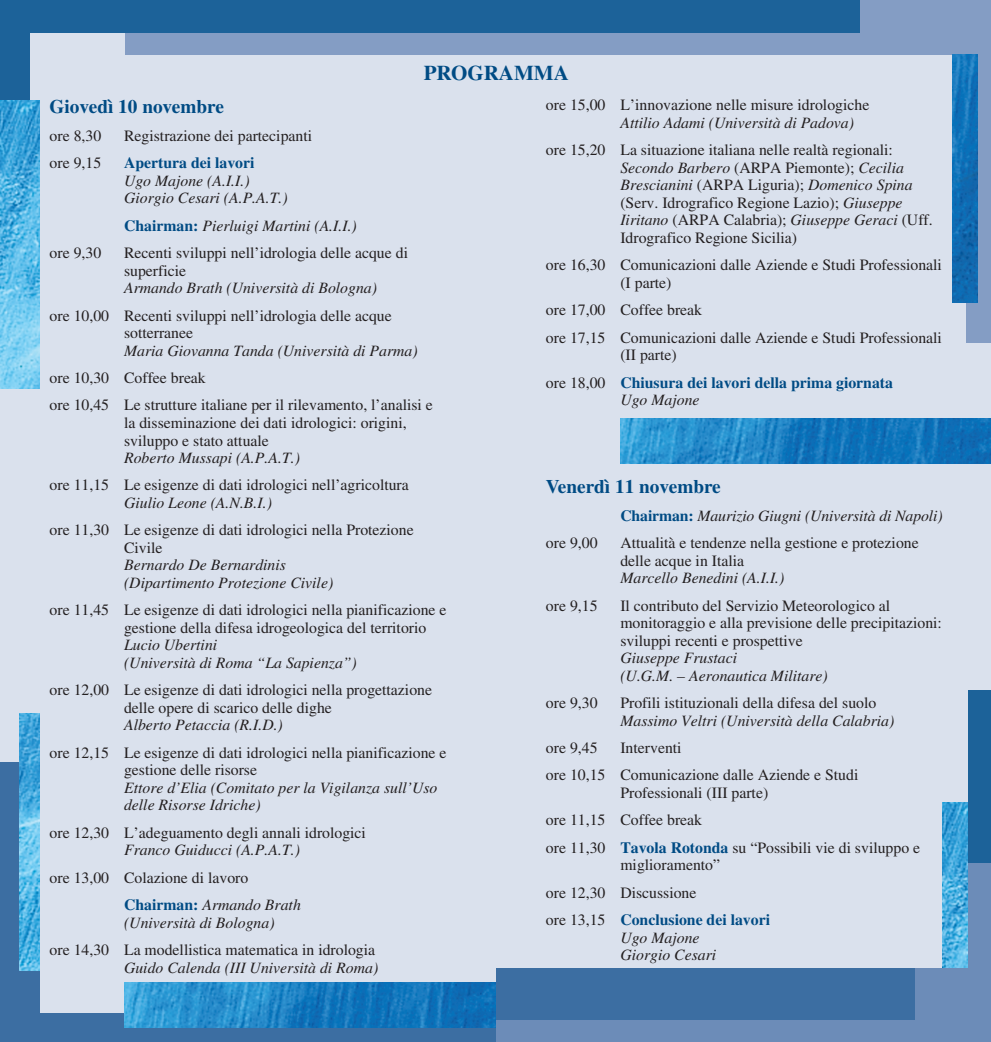
<style>
.page{position:relative;width:991px;height:1042px;background:#fff}
.page>*{position:absolute;margin:0;border:0;box-sizing:border-box;transform-origin:0 0}
.t1{font:700 21px "Times";color:#004b84}
.t2{font:700 19.25px "Times";color:#004b84}
.t3{font:15.75px/17.5px "Times";color:#231f20}
.t4{font:italic 15.75px/17.5px "Times";color:#231f20}
.t5{font:700 15.75px/27.5px "Times";color:#004b84}
.s1{font-weight:700;font-style:normal;color:#004b84}
.s2{font-weight:700;color:#004b84}
.s3{font-style:italic}
.s4{font-weight:400;color:#231f20}
</style>
<div class="page">
<div style="left:0;top:0;width:990px;height:1041px;background:#dae1ed"></div>
<div style="left:0;top:762px;width:40px;height:279px;background:#3c6ea2"></div>
<img style="left:20px;top:713px;width:20px;height:257px">
<img style="left:943px;top:802px;width:24px;height:165px">
<div style="left:966px;top:0;width:24px;height:342px;background:#849dc4"></div>
<div style="left:0;top:1012px;width:496px;height:29px;background:#3c6ea2"></div>
<img style="left:124px;top:982px;width:372px;height:45px">
<div style="left:125px;top:0;width:865px;height:55px;background:#849dc4"></div>
<div style="left:0;top:0;width:859px;height:33px;background:#1c6299"></div>
<div style="left:0;top:0;width:30px;height:322px;background:#1c6299"></div>
<img style="left:0;top:100px;width:40px;height:288px">
<img style="left:620px;top:419px;width:370px;height:44px">
<img style="left:952px;top:55px;width:25px;height:248px">
<div style="left:967px;top:690px;width:23px;height:351px;background:#1c6299"></div>
<div style="left:967px;top:863px;width:23px;height:178px;background:#6c8cb8"></div>
<div style="left:496px;top:967px;width:494px;height:74px;background:#6c8cb8"></div>
<div style="left:496px;top:967px;width:418px;height:52px;background:#3c6ea2"></div>
<h1 class="t1" style="left:423px;top:65px;width:147px">PROGRAMMA</h1>
<p class="t2" style="left:50px;top:99px;width:176px">Giovedì 10 novembre</p>
<p class="t3" style="left:50px;top:128px;width:53px">ore 8,30</p>
<p class="t3" style="left:124px;top:128px;width:190px">Registrazione dei partecipanti</p>
<p class="t3" style="left:50px;top:156px;width:53px">ore 9,15</p>
<p class="t5" style="left:124px;top:150px;width:132px">Apertura dei lavori</p>
<p class="t4" style="left:124px;top:173px;width:165px">Ugo Majone (A.I.I.)<br>Giorgio Cesari (A.P.A.T.)</p>
<p class="t4" style="left:124px;top:218px;width:234px"><span class="s1">Chairman:</span> Pierluigi Martini (A.I.I.)</p>
<p class="t3" style="left:50px;top:245px;width:53px">ore 9,30</p>
<p class="t3" style="left:124px;top:245px;width:285px">Recenti sviluppi nell’idrologia delle acque di superficie</p>
<p class="t4" style="left:124px;top:280px;width:254px">Armando Brath (Università di Bologna)</p>
<p class="t3" style="left:124px;top:308px;width:269px;text-indent:-74px">ore 10,00 Recenti sviluppi nell’idrologia delle acque sotterranee</p>
<p class="t4" style="left:124px;top:343px;width:295px">Maria Giovanna Tanda (Università di Parma)</p>
<p class="t3" style="left:50px;top:365px;width:385px;line-height:27.5px">ore 10,30 Coffee break<br>ore 10,45 Le strutture italiane per il rilevamento, l’analisi e</p>
<p class="t3" style="left:124px;top:415px;width:284px">la disseminazione dei dati idrologici: origini, sviluppo e stato attuale</p>
<p class="t4" style="left:124px;top:450px;width:177px">Roberto Mussapi (A.P.A.T.)</p>
<p class="t3" style="left:50px;top:478px;width:361px">ore 11,15 Le esigenze di dati idrologici nell’agricoltura</p>
<p class="t4" style="left:124px;top:495px;width:149px">Giulio Leone (A.N.B.I.)</p>
<p class="t3" style="left:124px;top:522px;width:291px;text-indent:-74px">ore 11,30 Le esigenze di dati idrologici nella Protezione<br>Civile</p>
<p class="t4" style="left:124px;top:557px;width:211px">Bernardo De Bernardinis (Dipartimento Protezione Civile)</p>
<p class="t3" style="left:124px;top:602px;width:324px;text-indent:-74px">ore 11,45 Le esigenze di dati idrologici nella pianificazione e gestione della difesa idrogeologica del territorio</p>
<p class="t4" style="left:124px;top:637px;width:234px">Lucio Ubertini<br>(Università di Roma “La Sapienza”)</p>
<p class="t3" style="left:124px;top:682px;width:309px;text-indent:-74px">ore 12,00 Le esigenze di dati idrologici nella progettazione delle opere di scarico delle dighe</p>
<p class="t4" style="left:124px;top:717px;width:160px">Alberto Petaccia (R.I.D.)</p>
<p class="t3" style="left:124px;top:745px;width:324px;text-indent:-74px">ore 12,15 Le esigenze di dati idrologici nella pianificazione e gestione delle risorse</p>
<p class="t4" style="left:124px;top:780px;width:315px">Ettore d’Elia (Comitato per la Vigilanza sull’Uso delle Risorse Idriche)</p>
<p class="t3" style="left:50px;top:825px;width:318px">ore 12,30 L’adeguamento degli annali idrologici</p>
<p class="t4" style="left:124px;top:842px;width:177px">Franco Guiducci (A.P.A.T.)</p>
<p class="t3" style="left:124px;top:865px;width:178px;line-height:27.5px;text-indent:-74px">ore 13,00 Colazione di lavoro<br><span class="s2">Chairman:</span> <span class="s3">Armando Brath</span></p>
<p class="t4" style="left:124px;top:914px;width:152px">(Università di Bologna)</p>
<p class="t3" style="left:50px;top:942px;width:327px">ore 14,30 La modellistica matematica in idrologia</p>
<p class="t4" style="left:124px;top:959px;width:256px">Guido Calenda (III Università di Roma)</p>
<p class="t3" style="left:546px;top:98px;width:325px">ore 15,00 L’innovazione nelle misure idrologiche</p>
<p class="t4" style="left:620px;top:115px;width:235px">Attilio Adami (Università di Padova)</p>
<p class="t3" style="left:620px;top:143px;width:314px;text-indent:-74px">ore 15,20 La situazione italiana nelle realtà regionali:<br><span class="s3">Secondo Barbero</span> (ARPA Piemonte); <span class="s3">Cecilia Brescianini</span> (ARPA Liguria); <span class="s3">Domenico Spina </span>(Serv. Idrografico Regione Lazio); <span class="s3">Giuseppe Iiritano</span> (ARPA Calabria); <span class="s3">Giuseppe Geraci</span> (Uff.<br>Idrografico Regione Sicilia)</p>
<p class="t3" style="left:620px;top:258px;width:323px;text-indent:-74px">ore 16,30 Comunicazioni dalle Aziende e Studi Professionali (I parte)</p>
<p class="t3" style="left:546px;top:297px;width:397px;line-height:27.5px">ore 17,00 Coffee break<br>ore 17,15 Comunicazioni dalle Aziende e Studi Professionali</p>
<p class="t5" style="left:546px;top:342px;width:348px;text-indent:74px"><span class="s4">(II parte)<br>ore 18,00</span> Chiusura dei lavori della prima giornata</p>
<p class="t4" style="left:620px;top:392px;width:81px">Ugo Majone</p>
<p class="t2" style="left:546px;top:479px;width:176px">Venerdì 11 novembre</p>
<p class="t4" style="left:620px;top:508px;width:324px"><span class="s1">Chairman:</span> Maurizio Giugni (Università di Napoli)</p>
<p class="t3" style="left:546px;top:535px;width:53px">ore 9,00</p>
<p class="t3" style="left:620px;top:535px;width:300px">Attualità e tendenze nella gestione e protezione delle acque in Italia</p>
<p class="t4" style="left:620px;top:570px;width:165px">Marcello Benedini (A.I.I.)</p>
<p class="t3" style="left:546px;top:598px;width:53px">ore 9,15</p>
<p class="t3" style="left:620px;top:598px;width:323px">Il contributo del Servizio Meteorologico al monitoraggio e alla previsione delle precipitazioni: sviluppi recenti e prospettive</p>
<p class="t4" style="left:620px;top:650px;width:209px">Giuseppe Frustaci<br>(U.G.M. – Aeronautica Militare)</p>
<p class="t3" style="left:546px;top:695px;width:53px">ore 9,30</p>
<p class="t3" style="left:620px;top:695px;width:257px">Profili istituzionali della difesa del suolo</p>
<p class="t4" style="left:620px;top:712px;width:275px">Massimo Veltri (Università della Calabria)</p>
<p class="t3" style="left:546px;top:740px;width:53px">ore 9,45</p>
<p class="t3" style="left:546px;top:735px;width:314px;line-height:27.5px;text-indent:74px">Interventi<br>ore 10,15 Comunicazione dalle Aziende e Studi</p>
<p class="t3" style="left:546px;top:780px;width:376px;line-height:27.5px;text-indent:74px">Professionali (III parte)<br>ore 11,15 Coffee break<br>ore 11,30 <span class="s2">Tavola Rotonda</span> su “Possibili vie di sviluppo e</p>
<p class="t3" style="left:546px;top:852px;width:226px;line-height:27.5px;text-indent:74px">miglioramento”<br>ore 12,30 Discussione<br>ore 13,15 <span class="s2">Conclusione dei lavori</span></p>
<p class="t4" style="left:620px;top:929px;width:97px">Ugo Majone<br>Giorgio Cesari</p>
</div>
